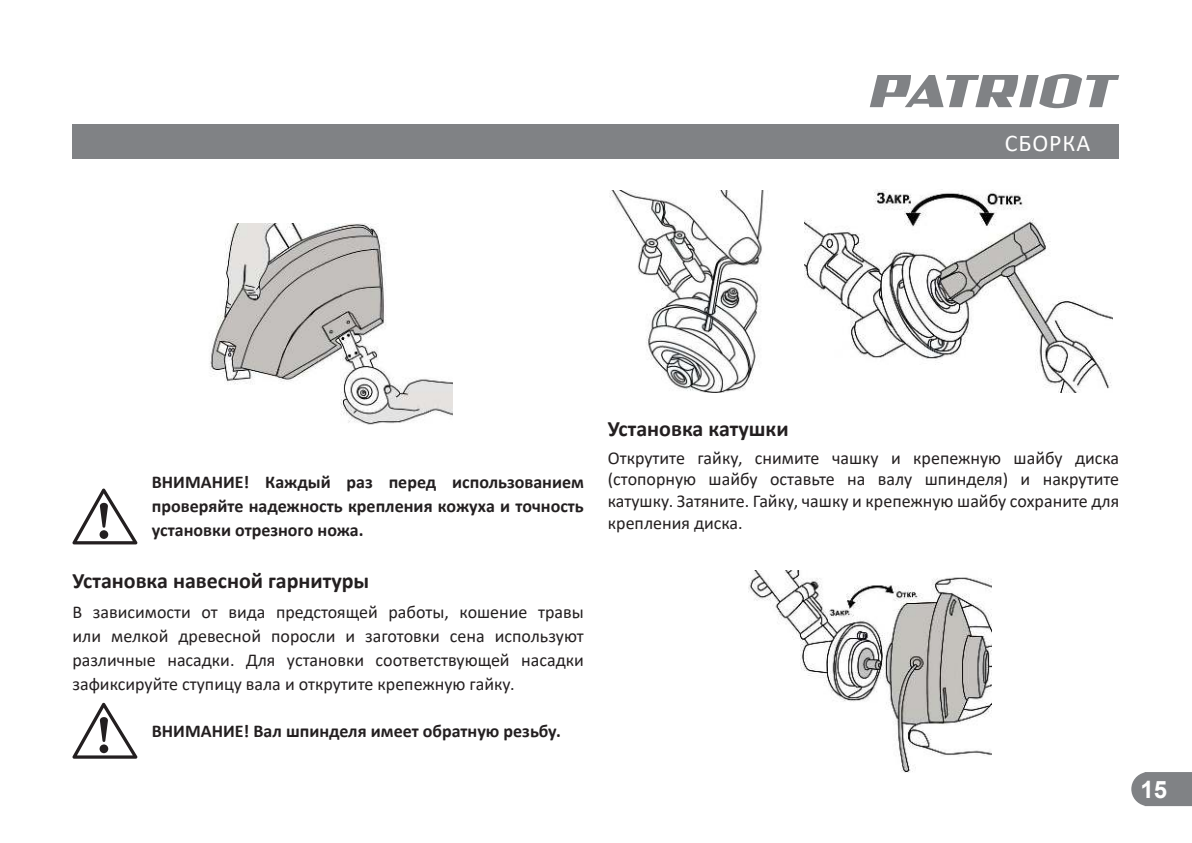
<style>
.page{position:relative;width:1192px;height:843px;background:#fff}
.page>*{position:absolute;margin:0;border:0;box-sizing:border-box;transform-origin:0 0}
.t1{font:24px "Calibri";letter-spacing:.04em;color:#fff}
.t2{font:700 24px "Arial";color:#fff}
.t3{font:700 22px "Calibri";color:#231f20}
.t4{font:18px/24px "Calibri";color:#231f20;text-align:justify}
.t5{font:700 18px/24px "Calibri";color:#231f20;text-align:justify}
</style>
<div class="page">
<svg style="left:1131px;top:772px;width:61px;height:33px;background:#87898c"></svg>
<svg style="left:870px;top:74px;width:249px;height:34px"></svg>
<div style="left:72px;top:125px;width:1047px;height:34px;background:#808285"></div>
<svg style="left:72px;top:702px;width:66px;height:56px"></svg>
<svg style="left:72px;top:488px;width:66px;height:56px"></svg>
<img style="left:209px;top:223px;width:244px;height:202px">
<img style="left:748px;top:570px;width:243px;height:201px">
<img style="left:609px;top:190px;width:155px;height:202px">
<img style="left:804px;top:189px;width:308px;height:203px">
<h1 class="t1" style="left:1005px;top:126px;width:87px">СБОРКА</h1>
<p class="t5" style="left:152px;top:469px;width:433px">ВНИМАНИЕ! Каждый раз перед использованием проверяйте надежность крепления кожуха и точность установки отрезного ножа.</p>
<p class="t3" style="left:72px;top:565px;width:298px">Установка навесной гарнитуры</p>
<p class="t4" style="left:72px;top:599px;width:513px">В зависимости от вида предстоящей работы, кошение травы или мелкой древесной поросли и заготовки сена используют различные насадки. Для установки соответствующей насадки зафиксируйте ступицу вала и открутите крепежную гайку.</p>
<p class="t5" style="left:152px;top:718px;width:411px">ВНИМАНИЕ! Вал шпинделя имеет обратную резьбу.</p>
<p class="t3" style="left:608px;top:413px;width:182px">Установка катушки</p>
<p class="t4" style="left:608px;top:446px;width:513px;line-height:21.6px">Открутите гайку, снимите чашку и крепежную шайбу диска (стопорную шайбу оставьте на валу шпинделя) и накрутите катушку. Затяните. Гайку, чашку и крепежную шайбу сохраните для крепления диска.</p>
<h1 class="t2" style="left:1140px;top:775px;width:28px">15</h1>
</div>
